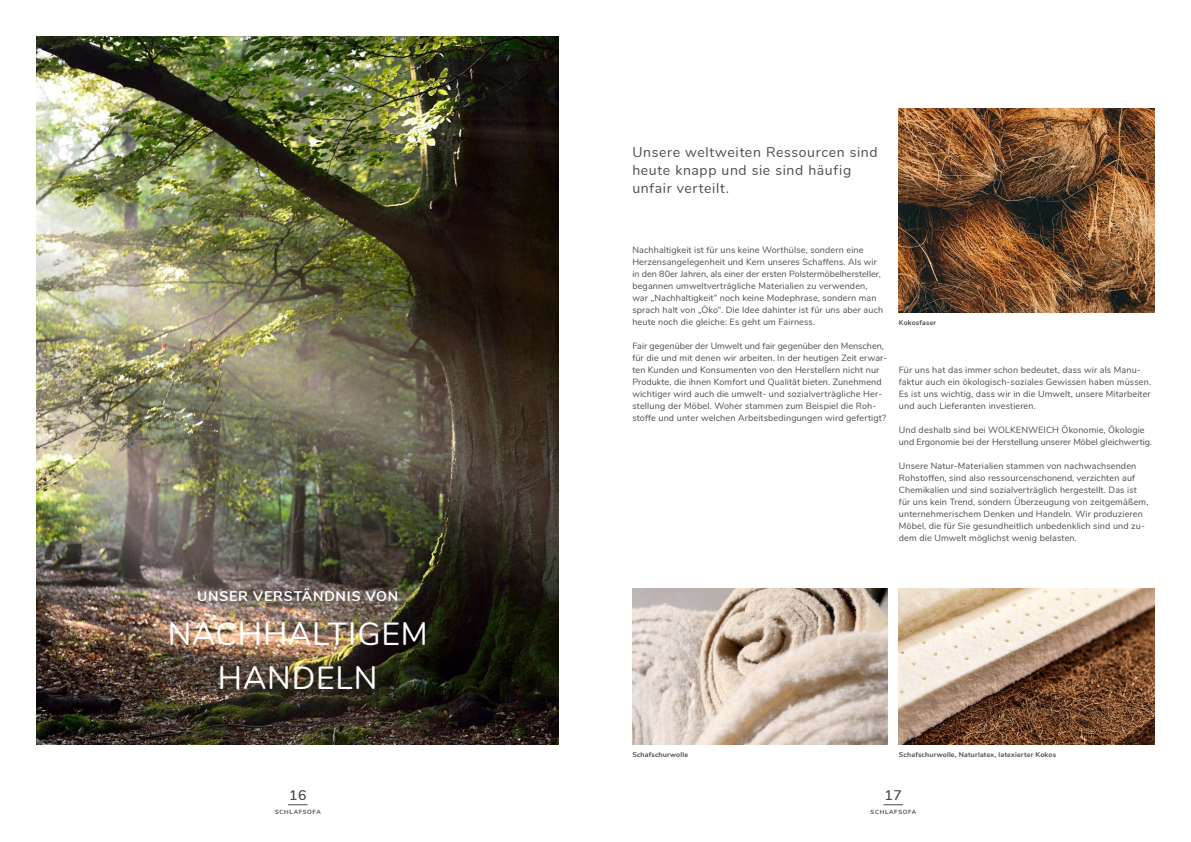
<style>
.page{position:relative;width:1191px;height:842px;background:#fff}
.page>*{position:absolute;margin:0;border:0;box-sizing:border-box;transform-origin:0 0}
._1_Headline{font:32px/44px "Nunito";letter-spacing:.025em;color:#fff;text-align:center}
._2_Subline_Versal{font:14px/18px "Nunito";letter-spacing:.045em;color:#4b4c4d}
._2_Subline_Versal-2{font:700 14px "Nunito";letter-spacing:.06em;color:#fff}
.t1{font:600 14px "Nunito";color:#4b4c4d}
._3_Fließtext{font:9px/12px "Nunito";letter-spacing:.015em;color:#4b4c4d}
._4_BUZ{font:700 7px "Nunito";letter-spacing:.025em;color:#4b4c4d}
.t2{font:700 6px "Nunito";letter-spacing:.11em;color:#4b4c4d}
</style>
<div class="page">
<img style="left:37px;top:37px;width:521px;height:708px">
<img style="left:632px;top:589px;width:255px;height:156px">
<img style="left:899px;top:109px;width:255px;height:204px">
<img style="left:899px;top:589px;width:255px;height:156px">
<svg style="left:883px;top:804px;width:19px;height:1px"></svg>
<svg style="left:288px;top:804px;width:19px;height:1px"></svg>
<p class="_2_Subline_Versal-2" style="left:197px;top:586px;width:203px">UNSER VERSTÄNDNIS VON</p>
<p class="_1_Headline" style="left:168px;top:610px;width:261px">NACHHALTIGEM<br>HANDELN</p>
<p class="_2_Subline_Versal" style="left:632px;top:142px;width:247px">Unsere weltweiten Ressourcen sind heute knapp und sie sind häufig unfair verteilt.</p>
<p class="_3_Fließtext" style="left:632px;top:243px;width:252px">Nachhaltigkeit ist für uns keine Worthülse, sondern eine Herzensangelegenheit und Kern unseres Schaffens. Als wir in den 80er Jahren, als einer der ersten Polstermöbelhersteller, begannen umweltverträgliche Materialien zu verwenden, war „Nachhaltigkeit“ noch keine Modephrase, sondern man sprach halt von „Öko“. Die Idee dahinter ist für uns aber auch heute noch die gleiche: Es geht um Fairness.</p>
<p class="_3_Fließtext" style="left:632px;top:339px;width:256px">Fair gegenüber der Umwelt und fair gegenüber den Menschen, für die und mit denen wir arbeiten. In der heutigen Zeit erwar&shy;ten Kunden und Konsumenten von den Herstellern nicht nur Produkte, die ihnen Komfort und Qualität bieten. Zunehmend wichtiger wird auch die umwelt- und sozialverträgliche Her&shy;stellung der Möbel. Woher stammen zum Beispiel die Roh&shy;stoffe und unter welchen Arbeitsbedingungen wird gefertigt?</p>
<p class="_4_BUZ" style="left:899px;top:317px;width:39px">Kokosfaser</p>
<p class="_3_Fließtext" style="left:899px;top:363px;width:254px">Für uns hat das immer schon bedeutet, dass wir als Manu&shy;faktur auch ein ökologisch-soziales Gewissen haben müssen.<br>Es ist uns wichtig, dass wir in die Umwelt, unsere Mitarbeiter und auch Lieferanten investieren.</p>
<p class="_3_Fließtext" style="left:899px;top:423px;width:255px">Und deshalb sind bei WOLKENWEICH Ökonomie, Ökologie und Ergonomie bei der Herstellung unserer Möbel gleichwertig.</p>
<p class="_3_Fließtext" style="left:899px;top:459px;width:251px">Unsere Natur-Materialien stammen von nachwachsenden Rohstoffen, sind also ressourcenschonend, verzichten auf Chemikalien und sind sozialverträglich hergestellt. Das ist für uns kein Trend, sondern Überzeugung von zeitgemäßem, unternehmerischem Denken und Handeln. Wir produzieren Möbel, die für Sie gesundheitlich unbedenklich sind und zu&shy;dem die Umwelt möglichst wenig belasten.</p>
<p class="_4_BUZ" style="left:632px;top:749px;width:57px">Schafschurwolle</p>
<p class="_4_BUZ" style="left:899px;top:749px;width:159px">Schafschurwolle, Naturlatex, latexierter Kokos</p>
<h2 class="t1" style="left:289px;top:785px;width:19px">16</h2>
<h2 class="t1" style="left:884px;top:785px;width:19px">17</h2>
<p class="t2" style="left:275px;top:807px;width:47px">SCHLAFSOFA</p>
<p class="t2" style="left:870px;top:807px;width:47px">SCHLAFSOFA</p>
</div>
